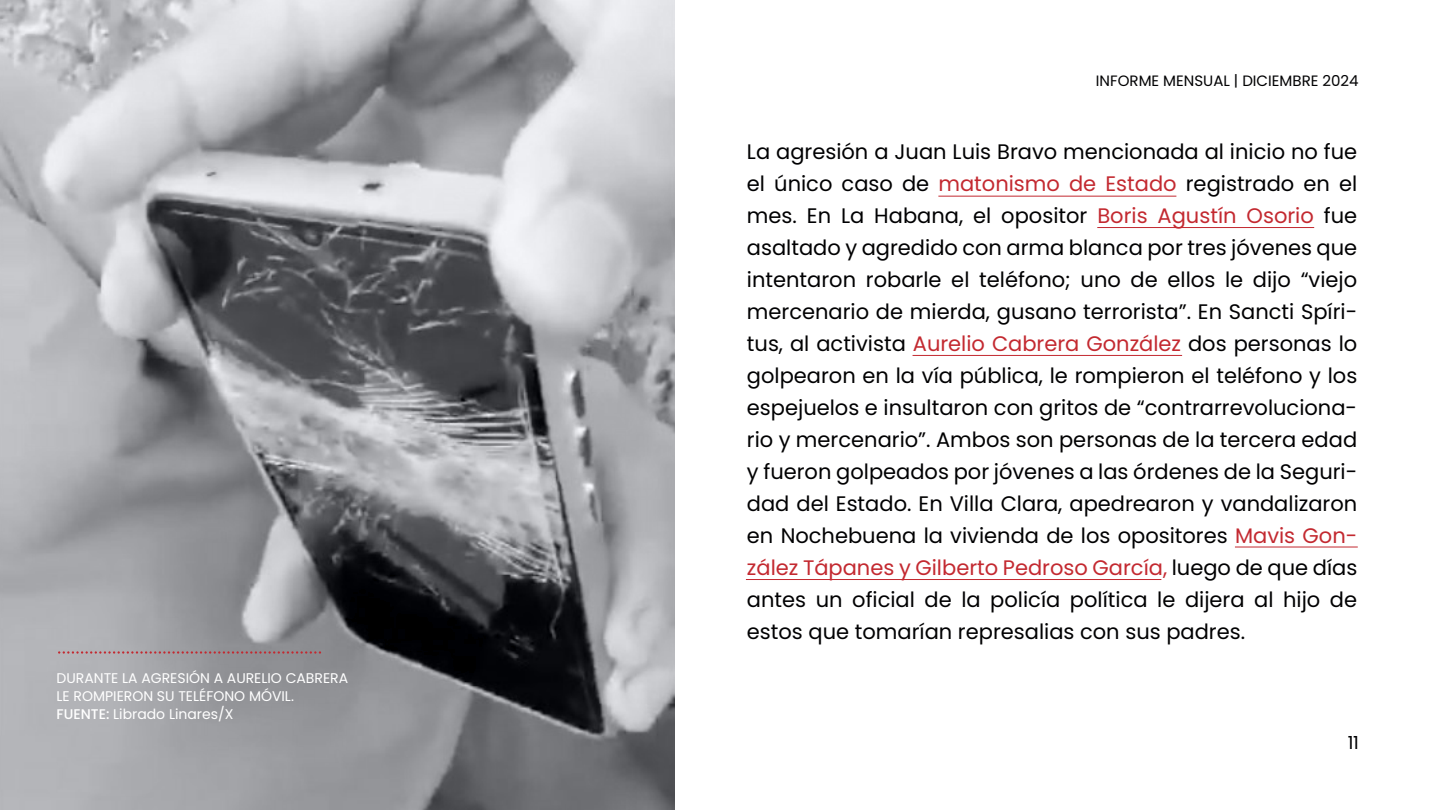
<style>
.page{position:relative;width:1440px;height:810px;background:#fff}
.page>*{position:absolute;margin:0;border:0;box-sizing:border-box;transform-origin:0 0}
.t1{font:21px/32px "Poppins";color:#000002;text-align:justify}
.t2{font:18px "Poppins";color:#000002}
.t3{font:15px "Poppins";color:#000002}
.t4{font:14px/18px "Poppins";color:#fff}
.s1{font-weight:500}
.s2{color:#c32930}
</style>
<div class="page">
<svg style="left:0;top:0;width:675px;height:810px;background:#96979b"></svg>
<svg style="left:58px;top:651px;width:263px;height:3px"></svg>
<hr style="left:938px;top:196px;width:238px;height:1px;background:#c32930">
<hr style="left:1097px;top:227px;width:217px;height:1px;background:#c32930">
<hr style="left:913px;top:355px;width:269px;height:1px;background:#c32930">
<hr style="left:1235px;top:547px;width:123px;height:1px;background:#c32930">
<hr style="left:746px;top:579px;width:415px;height:1px;background:#c32930">
<p class="t4" style="left:57px;top:669px;width:293px">DURANTE LA AGRESIÓN A AURELIO CABRERA<br>LE ROMPIERON SU TELÉFONO MÓVIL.<br><span class="s1">FUENTE:</span> Librado Linares/X</p>
<p class="t3" style="left:1096px;top:72px;width:264px">INFORME MENSUAL | DICIEMBRE 2024</p>
<p class="t1" style="left:747px;top:136px;width:612px">La agresión a Juan Luis Bravo mencionada al inicio no fue el único caso de <span class="s2">matonismo de Estado</span> registrado en el mes. En La Habana, el opositor <span class="s2">Boris Agustín Osorio</span> fue asaltado y agredido con arma blanca por tres jóvenes que intentaron robarle el teléfono; uno de ellos le dijo “viejo mercenario de mierda, gusano terrorista”. En Sancti Spíri&shy;tus, al activista <span class="s2">Aurelio Cabrera González</span> dos personas lo golpearon en la vía pública, le rompieron el teléfono y los espejuelos e insultaron con gritos de “contrarrevoluciona&shy;rio y mercenario”. Ambos son personas de la tercera edad y fueron golpeados por jóvenes a las órdenes de la Seguri&shy;dad del Estado. En Villa Clara, apedrearon y vandalizaron en Nochebuena la vivienda de los opositores <span class="s2">Mavis Gon&shy;zález Tápanes y Gilberto Pedroso García,</span> luego de que días antes un oficial de la policía política le dijera al hijo de estos que tomarían represalias con sus padres.</p>
<p class="t2" style="left:1348px;top:732px;width:13px">11</p>
</div>
